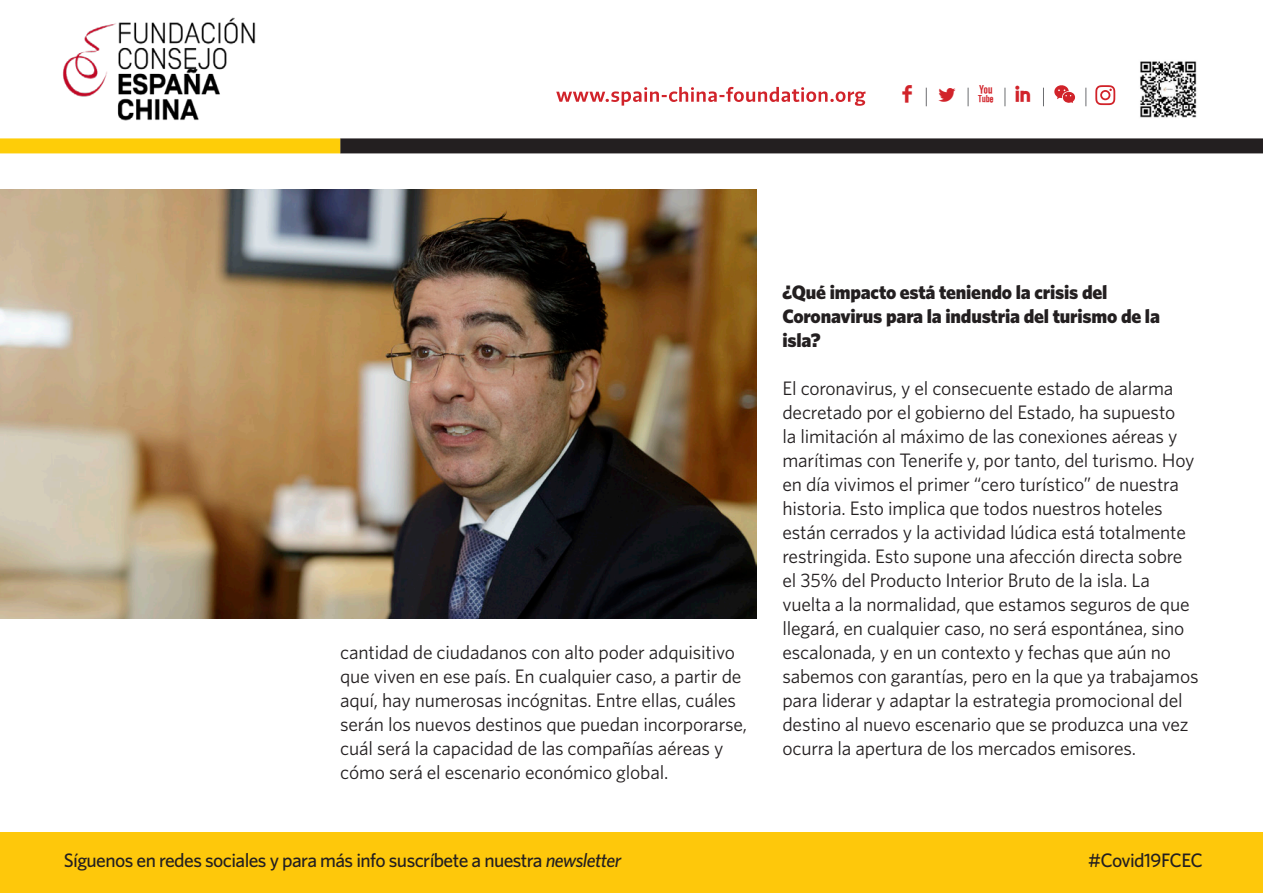
<style>
.page{position:relative;width:1263px;height:893px;background:#fff}
.page>*{position:absolute;margin:0;border:0;box-sizing:border-box;transform-origin:0 0}
.t1{font:28.8px "Socialico";color:#d1232a}
.texto_normal{font:19.5px/24px "Whitney HTF";letter-spacing:-.01em;color:#231f20}
.texto_normal-2{font:900 19.5px/24px "Whitney HTF";letter-spacing:-.01em;color:#231f20}
.PREGUTNA{font:500 19.5px "Whitney HTF";letter-spacing:-.03em;color:#231f20}
.s1{font-style:italic}
</style>
<div class="page">
<svg style="left:556px;top:87px;width:309px;height:19px"></svg>
<img style="left:1140px;top:61px;width:57px;height:57px">
<img style="left:63px;top:17px;width:193px;height:104px">
<svg style="left:926px;top:88px;width:1px;height:18px"></svg>
<svg style="left:968px;top:88px;width:1px;height:18px"></svg>
<svg style="left:1005px;top:88px;width:1px;height:18px"></svg>
<svg style="left:1043px;top:88px;width:1px;height:18px"></svg>
<svg style="left:1086px;top:88px;width:1px;height:18px"></svg>
<svg style="left:1054px;top:85px;width:21px;height:18px"></svg>
<svg style="left:1095px;top:85px;width:20px;height:20px"></svg>
<div style="left:0;top:833px;width:1263px;height:60px;background:#fec80b"></div>
<img style="left:0;top:190px;width:757px;height:429px">
<div style="left:340px;top:138px;width:923px;height:15px;background:#231f20"></div>
<div style="left:0;top:138px;width:340px;height:15px;background:#fecd08"></div>
<p class="t1" style="left:901px;top:77px;width:14px">F</p>
<p class="t1" style="left:935px;top:79px;width:24px">L</p>
<p class="t1" style="left:977px;top:77px;width:19px">X</p>
<p class="t1" style="left:1014px;top:79px;width:19px">I</p>
<p class="texto_normal" style="left:340px;top:639px;width:408px">cantidad de ciudadanos con alto poder adquisitivo que viven en ese país. En cualquier caso, a partir de aquí, hay numerosas incógnitas. Entre ellas, cuáles serán los nuevos destinos que puedan incorporarse, cuál será la capacidad de las compañías aéreas y cómo será el escenario económico global.</p>
<p class="texto_normal-2" style="left:782px;top:279px;width:379px">¿Qué impacto está teniendo la crisis del<br>Coronavirus para la industria del turismo de la isla?</p>
<p class="texto_normal" style="left:782px;top:375px;width:418px">El coronavirus, y el consecuente estado de alarma decretado por el gobierno del Estado, ha supuesto<br>la limitación al máximo de las conexiones aéreas y marítimas con Tenerife y, por tanto, del turismo. Hoy en día vivimos el primer “cero turístico” de nuestra historia. Esto implica que todos nuestros hoteles están cerrados y la actividad lúdica está totalmente restringida. Esto supone una afección directa sobre el 35% del Producto Interior Bruto de la isla. La vuelta a la normalidad, que estamos seguros de que llegará, en cualquier caso, no será espontánea, sino escalonada, y en un contexto y fechas que aún no sabemos con garantías, pero en la que ya trabajamos para liderar y adaptar la estrategia promocional del destino al nuevo escenario que se produzca una vez ocurra la apertura de los mercados emisores.</p>
<p class="PREGUTNA" style="left:64px;top:849px;width:559px">Síguenos en redes sociales y para más info suscríbete a nuestra <span class="s1">newsletter</span></p>
<p class="PREGUTNA" style="left:1088px;top:849px;width:116px">#Covid19FCEC</p>
</div>
